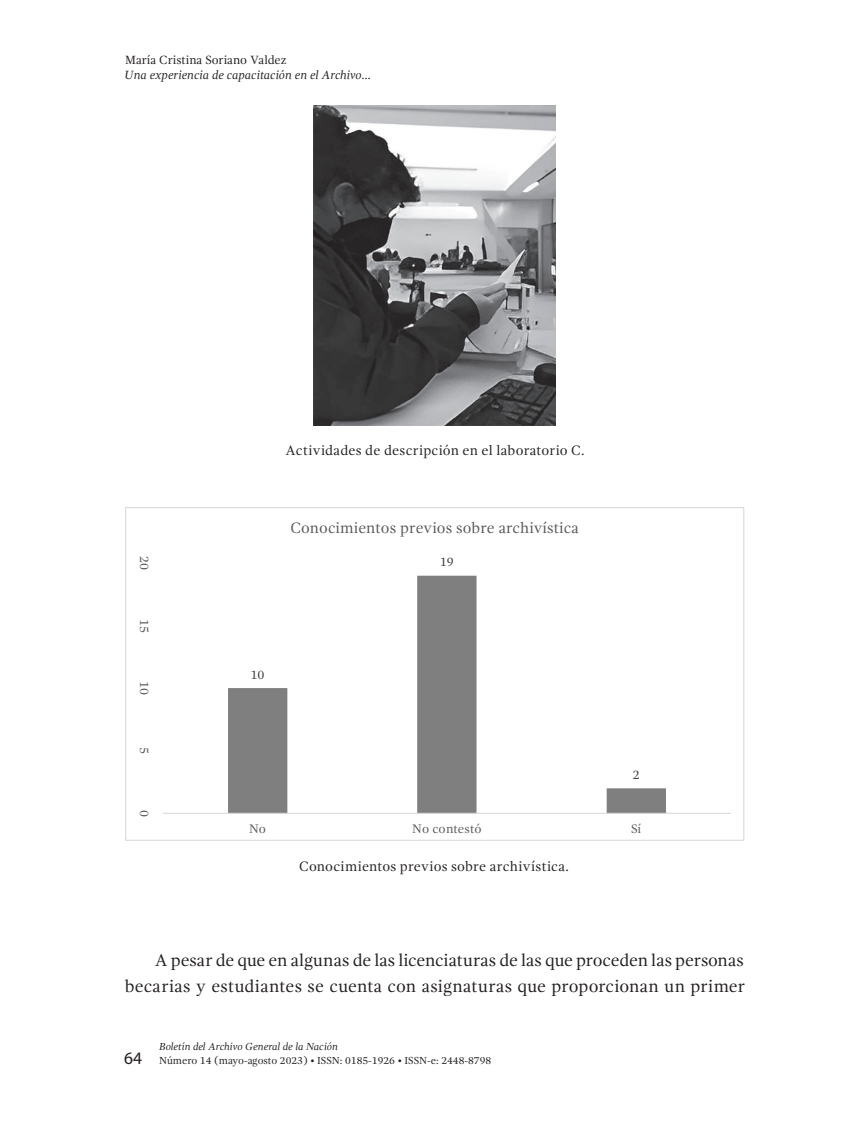
<style>
.page{position:relative;width:844px;height:1141px;background:#fff}
.page>*{position:absolute;margin:0;border:0;box-sizing:border-box;transform-origin:0 0}
.t1{font:17.5px/26.2px "Gandhi Serif";color:#231f20;text-align:right}
.t2{font:17.5px "Myriad Pro";color:#231f20}
.t3{font:15.58px "Gandhi Serif";letter-spacing:.005em;color:#595959}
.t4{font:14px "Gandhi Serif";letter-spacing:.015em;color:#231f20}
.t5{font:12.78px "Gandhi Serif";letter-spacing:.01em;color:#595959}
.t6{font:12.78px "Gandhi Serif";color:#404040}
.t7{font:italic 12.25px "Gandhi Serif";color:#231f20}
.t8{font:12.25px "Gandhi Serif";color:#231f20}
.t9{font:10.5px "Gandhi Serif";color:#231f20}
.t10{font:italic 10.5px "Gandhi Serif";letter-spacing:-.005em;color:#231f20}
</style>
<div class="page">
<img style="left:313px;top:105px;width:242px;height:320px">
<svg style="left:228px;top:576px;width:437px;height:237px"></svg>
<hr style="left:163px;top:813px;width:567px;height:1px;background:#d9d9d9">
<p class="t8" style="left:125px;top:53px;width:163px">María Cristina Soriano Valdez</p>
<p class="t7" style="left:125px;top:68px;width:248px">Una experiencia de capacitación en el Archivo…</p>
<p class="t4" style="left:285px;top:442px;width:300px">Actividades de descripción en el laboratorio C.</p>
<p class="t5" style="left:152px;top:556px;width:16px;rotate:90deg">20</p>
<p class="t5" style="left:152px;top:619px;width:16px;rotate:90deg">15</p>
<p class="t5" style="left:152px;top:681px;width:16px;rotate:90deg">10</p>
<p class="t5" style="left:152px;top:747px;width:8px;rotate:90deg">5</p>
<p class="t5" style="left:152px;top:810px;width:8px;rotate:90deg">0</p>
<p class="t3" style="left:290px;top:519px;width:289px">Conocimientos previos sobre archivística</p>
<p class="t6" style="left:250px;top:667px;width:16px">10</p>
<p class="t6" style="left:440px;top:555px;width:16px">19</p>
<p class="t6" style="left:632px;top:767px;width:8px">2</p>
<p class="t5" style="left:249px;top:821px;width:19px">No</p>
<p class="t5" style="left:412px;top:821px;width:71px">No contestó</p>
<p class="t5" style="left:631px;top:821px;width:12px">Sí</p>
<p class="t4" style="left:299px;top:859px;width:271px">Conocimientos previos sobre archivística.</p>
<p class="t1" style="left:125px;top:947px;width:621px">A pesar de que en algunas de las licenciaturas de las que proceden las personas becarias y estudiantes se cuenta con asignaturas que proporcionan un primer</p>
<p class="t2" style="left:124px;top:1047px;width:19px">64</p>
<p class="t10" style="left:159px;top:1040px;width:180px">Boletín del Archivo General de la Nación</p>
<p class="t9" style="left:159px;top:1054px;width:333px">Número 14 (mayo-agosto 2023) • ISSN: 0185-1926 • ISSN-e: 2448-8798</p>
</div>
